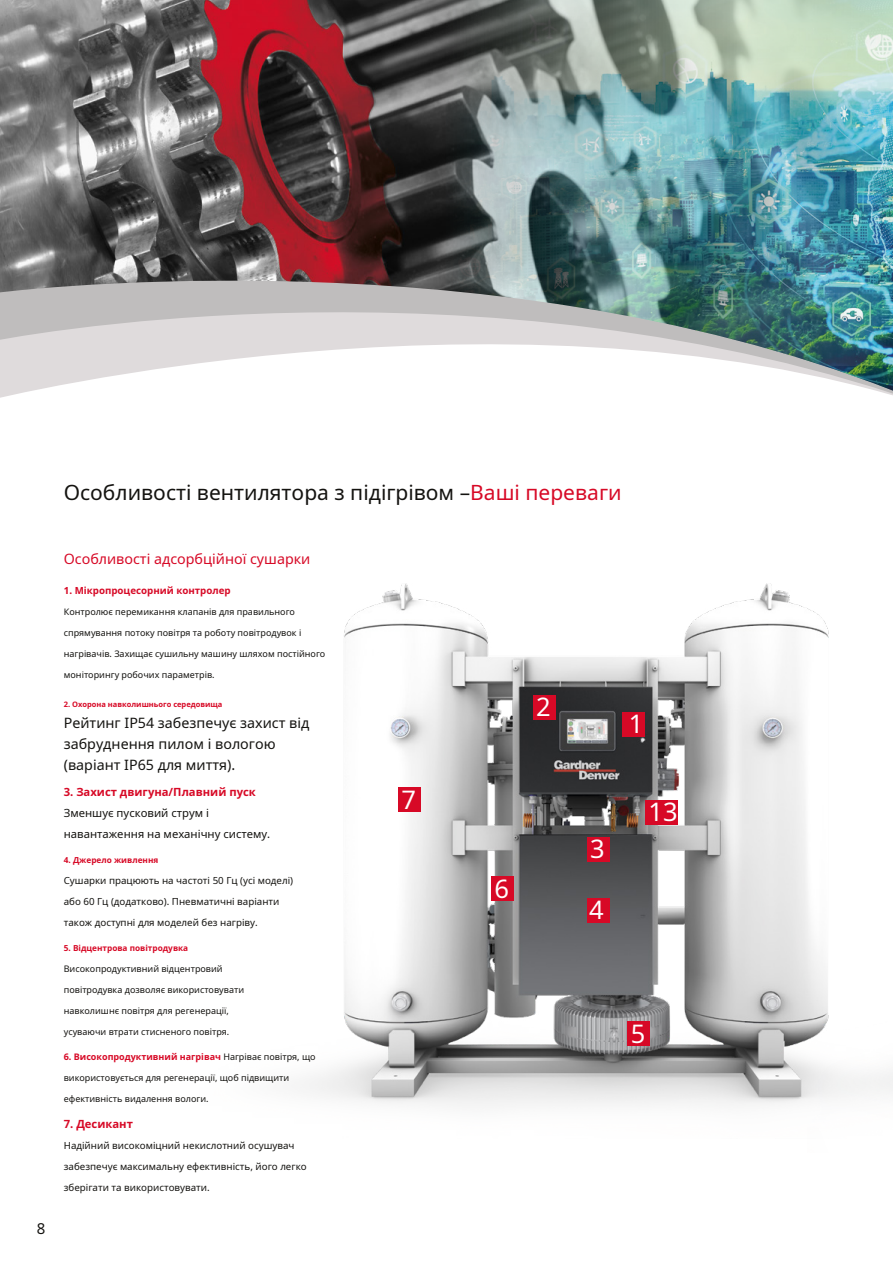
<style>
.page{position:relative;width:893px;height:1263px;background:#fff}
.page>*{position:absolute;margin:0;border:0;box-sizing:border-box;transform-origin:0 0}
.t1{font:25.5px "Noto Sans";color:#fff}
.t2{font:21px "Noto Sans";color:#141310}
.t3{font:15px "Noto Sans";color:#141310}
.t4{font:14.25px/21px "Noto Sans";color:#141310}
.t5{font:14.25px "Noto Sans";color:#d70926}
.t6{font:11.25px/21px "Noto Sans";color:#141310}
.t7{font:700 11.25px "Noto Sans";color:#d70926}
.t8{font:9.75px/21px "Noto Sans";color:#141310}
.t9{font:700 9.75px "Noto Sans";color:#d70926}
.t10{font:9px "Noto Sans";color:#141310}
.t11{font:700 9px "Noto Sans";color:#d70926}
.t12{font:700 8.25px "Noto Sans";color:#d70926}
.t13{font:700 7.5px "Noto Sans";color:#d70926}
.s1{color:#d70926}
.s2{font-weight:400;color:#141310}
</style>
<div class="page">
<img style="left:0;top:0;width:893px;height:228px">
<img style="left:0;top:228px;width:893px;height:170px">
<img style="left:300px;top:583px;width:508px;height:524px">
<div style="left:623px;top:712px;width:22px;height:25px;background:#d70926"></div>
<div style="left:533px;top:695px;width:22px;height:25px;background:#d70926"></div>
<div style="left:587px;top:837px;width:22px;height:25px;background:#d70926"></div>
<div style="left:587px;top:898px;width:22px;height:25px;background:#d70926"></div>
<div style="left:628px;top:1021px;width:22px;height:25px;background:#d70926"></div>
<div style="left:492px;top:876px;width:22px;height:25px;background:#d70926"></div>
<div style="left:398px;top:787px;width:22px;height:25px;background:#d70926"></div>
<div style="left:645px;top:800px;width:33px;height:25px;background:#d70926"></div>
<img style="left:808px;top:609px;width:85px;height:490px">
<h2 class="t2" style="left:64px;top:478px;width:559px">Особливості вентилятора з підігрівом –<span class="s1">Ваші переваги</span></h2>
<h3 class="t3" style="left:37px;top:1218px;width:10px">8</h3>
<h3 class="t5" style="left:64px;top:549px;width:248px">Особливості адсорбційної сушарки</h3>
<p class="t9" style="left:64px;top:583px;width:168px">1. Мікропроцесорний контролер</p>
<p class="t10" style="left:64px;top:605px;width:233px">Контролює перемикання клапанів для правильного</p>
<p class="t10" style="left:64px;top:626px;width:239px">спрямування потоку повітря та роботу повітродувок і</p>
<p class="t10" style="left:64px;top:647px;width:263px">нагрівачів. Захищає сушильну машину шляхом постійного</p>
<p class="t10" style="left:64px;top:668px;width:152px">моніторингу робочих параметрів.</p>
<p class="t13" style="left:64px;top:699px;width:160px">2. Охорона навколишнього середовища</p>
<h3 class="t4" style="left:64px;top:712px;width:247px">Рейтинг IP54 забезпечує захист від забруднення пилом і вологою (варіант IP65 для миття).</h3>
<p class="t7" style="left:64px;top:784px;width:194px">3. Захист двигуна/Плавний пуск</p>
<p class="t6" style="left:64px;top:802px;width:208px">Зменшує пусковий струм і навантаження на механічну систему.</p>
<p class="t12" style="left:64px;top:854px;width:96px">4. Джерело живлення</p>
<p class="t8" style="left:64px;top:869px;width:231px">Сушарки працюють на частоті 50 Гц (усі моделі) або 60 Гц (додатково). Пневматичні варіанти також доступні для моделей без нагріву.</p>
<h1 class="t1" style="left:401px;top:781px;width:16px">7</h1>
<h1 class="t1" style="left:536px;top:689px;width:16px">2</h1>
<h1 class="t1" style="left:494px;top:870px;width:16px">6</h1>
<h1 class="t1" style="left:590px;top:831px;width:16px">3</h1>
<h1 class="t1" style="left:589px;top:892px;width:16px">4</h1>
<h1 class="t1" style="left:629px;top:706px;width:16px">1</h1>
<h1 class="t1" style="left:648px;top:794px;width:31px">13</h1>
<p class="t12" style="left:64px;top:942px;width:126px">5. Відцентрова повітродувка</p>
<p class="t10" style="left:64px;top:962px;width:160px">Високопродуктивний відцентровий</p>
<p class="t10" style="left:64px;top:983px;width:182px">повітродувка дозволяє використовувати</p>
<p class="t10" style="left:64px;top:1004px;width:167px">навколишнє повітря для регенерації,</p>
<p class="t10" style="left:64px;top:1025px;width:167px">усуваючи втрати стисненого повітря.</p>
<h1 class="t1" style="left:631px;top:1015px;width:16px">5</h1>
<p class="t11" style="left:64px;top:1051px;width:253px">6. Високопродуктивний нагрівач <span class="s2">Нагріває повітря, що</span></p>
<p class="t10" style="left:64px;top:1072px;width:227px">використовується для регенерації, щоб підвищити</p>
<p class="t10" style="left:64px;top:1093px;width:146px">ефективність видалення вологи.</p>
<p class="t7" style="left:64px;top:1115px;width:71px">7. Десикант</p>
<p class="t8" style="left:64px;top:1134px;width:244px">Надійний високоміцний некислотний осушувач забезпечує максимальну ефективність, його легко зберігати та використовувати.</p>
</div>
